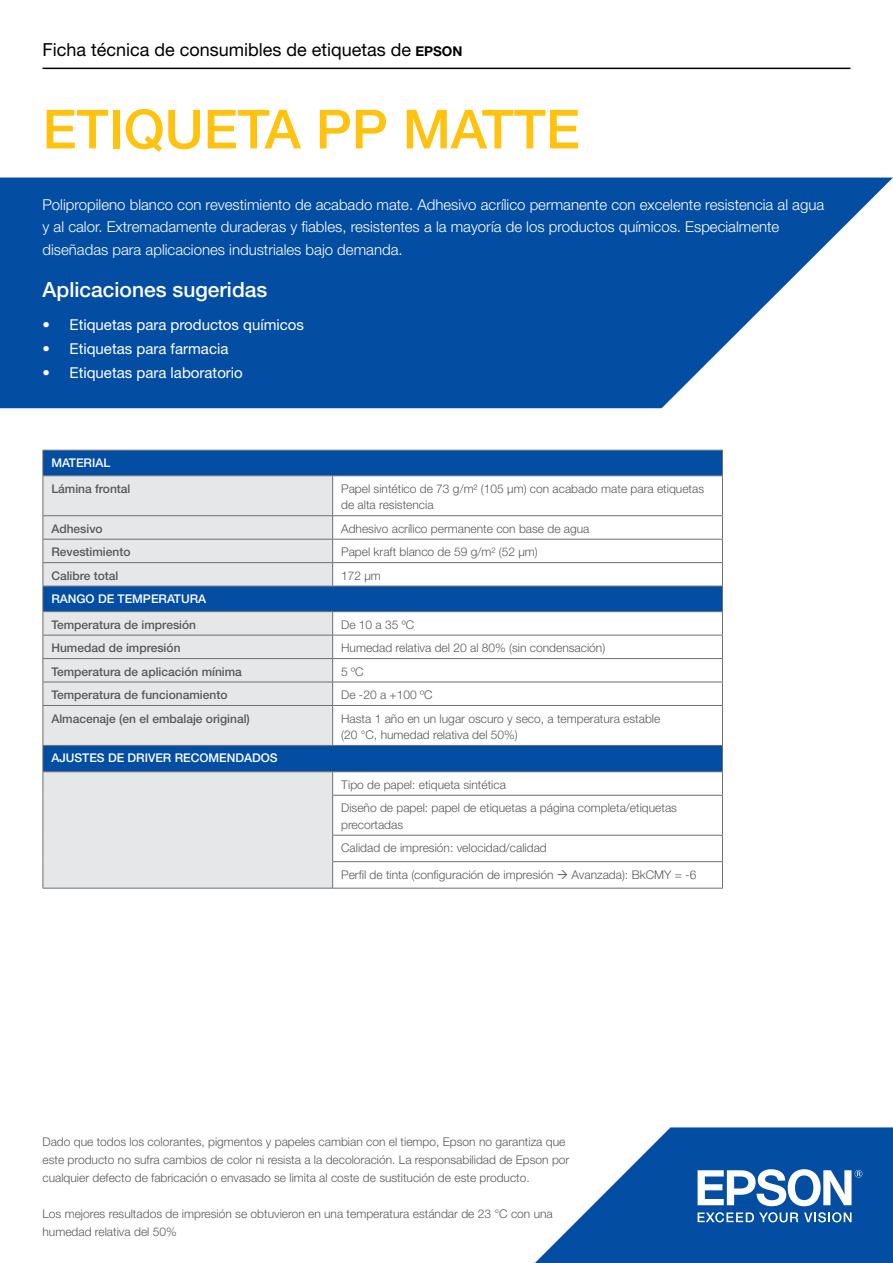
<style>
.page{position:relative;width:893px;height:1263px;background:#fff}
.page>*{position:absolute;margin:0;border:0;box-sizing:border-box;transform-origin:0 0}
.t1{font:500 54px "Helvetica Neue LT Pro";color:#ffc20e}
.t2{font:500 21px "Helvetica Neue LT Pro";color:#fff}
.t3{font:18px "Helvetica Neue LT Pro";color:#000}
.t4{font:300 15px/22.5px "Helvetica Neue LT Pro";color:#fff}
.t5{font:15px "Helvetica Neue LT Pro";color:#fff}
.t6{font:300 12px/18px "Helvetica Neue LT Pro";color:#58595b}
.t7{font:500 12px "Helvetica Neue LT Pro";color:#58595b}
.t8{font:500 12px "Helvetica Neue LT Pro";color:#fff}
.s1{font-weight:700;font-size:13.5px}
</style>
<div class="page">
<svg style="left:0;top:178px;width:893px;height:230px;background:#2465ae"></svg>
<svg style="left:535px;top:1127px;width:358px;height:136px;fill:#034ea2"></svg>
<svg style="left:698px;top:1212px;width:100px;height:10px"></svg>
<svg style="left:804px;top:1212px;width:47px;height:10px"></svg>
<svg style="left:698px;top:1169px;width:164px;height:37px"></svg>
<hr style="left:43px;top:68px;width:807px;height:1px;background:#000">
<svg style="left:44px;top:451px;width:678px;height:320px"></svg>
<svg style="left:44px;top:476px;width:289px;height:412px;background:#c9d3de"></svg>
<svg style="left:722px;top:451px;width:1px;height:24px"></svg>
<hr style="left:43px;top:475px;width:290px;height:1px;background:#6d6e71">
<hr style="left:333px;top:475px;width:390px;height:1px;background:#6d6e71">
<hr style="left:332px;top:476px;width:1px;height:39px;background:#6d6e71">
<hr style="left:43px;top:515px;width:290px;height:1px;background:#6d6e71">
<hr style="left:333px;top:515px;width:390px;height:1px;background:#6d6e71">
<hr style="left:43px;top:539px;width:290px;height:1px;background:#6d6e71">
<hr style="left:333px;top:539px;width:390px;height:1px;background:#6d6e71">
<hr style="left:43px;top:562px;width:290px;height:1px;background:#6d6e71">
<hr style="left:333px;top:562px;width:390px;height:1px;background:#6d6e71">
<svg style="left:332px;top:516px;width:1px;height:70px"></svg>
<hr style="left:43px;top:586px;width:290px;height:1px;background:#6d6e71">
<hr style="left:333px;top:586px;width:390px;height:1px;background:#6d6e71">
<hr style="left:43px;top:611px;width:290px;height:1px;background:#6d6e71">
<hr style="left:333px;top:611px;width:390px;height:1px;background:#6d6e71">
<hr style="left:43px;top:635px;width:290px;height:1px;background:#6d6e71">
<hr style="left:333px;top:635px;width:390px;height:1px;background:#6d6e71">
<hr style="left:43px;top:658px;width:290px;height:1px;background:#6d6e71">
<hr style="left:333px;top:658px;width:390px;height:1px;background:#6d6e71">
<hr style="left:43px;top:682px;width:290px;height:1px;background:#6d6e71">
<hr style="left:333px;top:682px;width:390px;height:1px;background:#6d6e71">
<svg style="left:332px;top:612px;width:1px;height:93px"></svg>
<hr style="left:43px;top:705px;width:290px;height:1px;background:#6d6e71">
<hr style="left:333px;top:705px;width:390px;height:1px;background:#6d6e71">
<hr style="left:332px;top:706px;width:1px;height:39px;background:#6d6e71">
<hr style="left:43px;top:745px;width:290px;height:1px;background:#6d6e71">
<hr style="left:333px;top:745px;width:390px;height:1px;background:#6d6e71">
<hr style="left:43px;top:771px;width:290px;height:1px;background:#6d6e71">
<hr style="left:333px;top:771px;width:390px;height:1px;background:#6d6e71">
<svg style="left:332px;top:772px;width:1px;height:23px"></svg>
<hr style="left:332px;top:795px;width:391px;height:1px;background:#6d6e71">
<hr style="left:332px;top:796px;width:1px;height:39px;background:#6d6e71">
<hr style="left:332px;top:835px;width:391px;height:1px;background:#6d6e71">
<hr style="left:332px;top:861px;width:391px;height:1px;background:#6d6e71">
<svg style="left:332px;top:835px;width:1px;height:53px"></svg>
<hr style="left:43px;top:450px;width:290px;height:1px;background:#6d6e71">
<svg style="left:43px;top:451px;width:1px;height:24px"></svg>
<hr style="left:333px;top:450px;width:390px;height:1px;background:#6d6e71">
<hr style="left:43px;top:476px;width:1px;height:39px;background:#6d6e71">
<hr style="left:722px;top:476px;width:1px;height:39px;background:#6d6e71">
<svg style="left:43px;top:516px;width:1px;height:189px"></svg>
<svg style="left:722px;top:516px;width:1px;height:189px"></svg>
<hr style="left:43px;top:706px;width:1px;height:39px;background:#6d6e71">
<hr style="left:722px;top:706px;width:1px;height:39px;background:#6d6e71">
<svg style="left:43px;top:746px;width:1px;height:49px"></svg>
<hr style="left:43px;top:795px;width:1px;height:40px;background:#6d6e71">
<svg style="left:722px;top:746px;width:1px;height:49px"></svg>
<hr style="left:722px;top:796px;width:1px;height:39px;background:#6d6e71">
<svg style="left:43px;top:835px;width:1px;height:53px"></svg>
<svg style="left:722px;top:835px;width:1px;height:53px"></svg>
<hr style="left:43px;top:888px;width:290px;height:1px;background:#6d6e71">
<hr style="left:333px;top:888px;width:390px;height:1px;background:#6d6e71">
<h3 class="t3" style="left:43px;top:38px;width:421px">Ficha técnica de consumibles de etiquetas de <span class="s1">EPSON</span></h3>
<h1 class="t1" style="left:43px;top:97px;width:539px">ETIQUETA PP MATTE</h1>
<p class="t4" style="left:43px;top:193px;width:783px">Polipropileno blanco con revestimiento de acabado mate. Adhesivo acrílico permanente con excelente resistencia al agua y al calor. Extremadamente duraderas y fiables, resistentes a la mayoría de los productos químicos. Especialmente diseñadas para aplicaciones industriales bajo demanda.</p>
<h2 class="t2" style="left:43px;top:277px;width:226px">Aplicaciones sugeridas</h2>
<p class="t5" style="left:43px;top:315px;width:263px">• Etiquetas para productos químicos</p>
<p class="t5" style="left:43px;top:339px;width:187px">• Etiquetas para farmacia</p>
<p class="t5" style="left:43px;top:363px;width:202px">• Etiquetas para laboratorio</p>
<p class="t8" style="left:51px;top:456px;width:60px">MATERIAL</p>
<p class="t7" style="left:51px;top:481px;width:81px">Lámina frontal</p>
<p class="t6" style="left:341px;top:480px;width:365px;line-height:16.5px">Papel sintético de 73 g/m² (105 μm) con acabado mate para etiquetas de alta resistencia</p>
<p class="t7" style="left:51px;top:521px;width:53px">Adhesivo</p>
<p class="t6" style="left:341px;top:519px;width:250px">Adhesivo acrílico permanente con base de agua</p>
<p class="t7" style="left:51px;top:545px;width:81px">Revestimiento</p>
<p class="t6" style="left:341px;top:543px;width:198px">Papel kraft blanco de 59 g/m² (52 μm)</p>
<p class="t7" style="left:51px;top:568px;width:69px">Calibre total</p>
<p class="t6" style="left:341px;top:566px;width:41px">172 µm</p>
<p class="t8" style="left:51px;top:592px;width:156px">RANGO DE TEMPERATURA</p>
<p class="t7" style="left:51px;top:617px;width:146px">Temperatura de impresión</p>
<p class="t6" style="left:341px;top:615px;width:75px">De 10 a 35 ºC</p>
<p class="t7" style="left:51px;top:641px;width:131px">Humedad de impresión</p>
<p class="t6" style="left:341px;top:639px;width:266px">Humedad relativa del 20 al 80% (sin condensación)</p>
<p class="t7" style="left:51px;top:664px;width:192px">Temperatura de aplicación mínima</p>
<p class="t6" style="left:341px;top:662px;width:24px">5 ºC</p>
<p class="t7" style="left:51px;top:688px;width:178px">Temperatura de funcionamiento</p>
<p class="t6" style="left:341px;top:685px;width:93px">De -20 a +100 ºC</p>
<p class="t7" style="left:51px;top:711px;width:200px">Almacenaje (en el embalaje original)</p>
<p class="t6" style="left:341px;top:710px;width:321px;line-height:16.5px">Hasta 1 año en un lugar oscuro y seco, a temperatura estable (20 °C, humedad relativa del 50%)</p>
<p class="t8" style="left:51px;top:751px;width:228px">AJUSTES DE DRIVER RECOMENDADOS</p>
<p class="t6" style="left:341px;top:773px;width:337px;line-height:23.4px">Tipo de papel: etiqueta sintética<br>Diseño de papel: papel de etiquetas a página completa/etiquetas</p>
<p class="t6" style="left:341px;top:812px;width:207px;line-height:23.4px">precortadas<br>Calidad de impresión: velocidad/calidad</p>
<p class="t6" style="left:341px;top:866px;width:214px">Perfil de tinta (configuración de impresión</p>
<p class="t6" style="left:572px;top:866px;width:126px">Avanzada): BkCMY = -6</p>
<p class="t6" style="left:43px;top:1132px;width:528px">Dado que todos los colorantes, pigmentos y papeles cambian con el tiempo, Epson no garantiza que este producto no sufra cambios de color ni resista a la decoloración. La responsabilidad de Epson por cualquier defecto de fabricación o envasado se limita al coste de sustitución de este producto.</p>
<p class="t6" style="left:43px;top:1204px;width:512px">Los mejores resultados de impresión se obtuvieron en una temperatura estándar de 23 °C con una humedad relativa del 50%</p>
</div>
